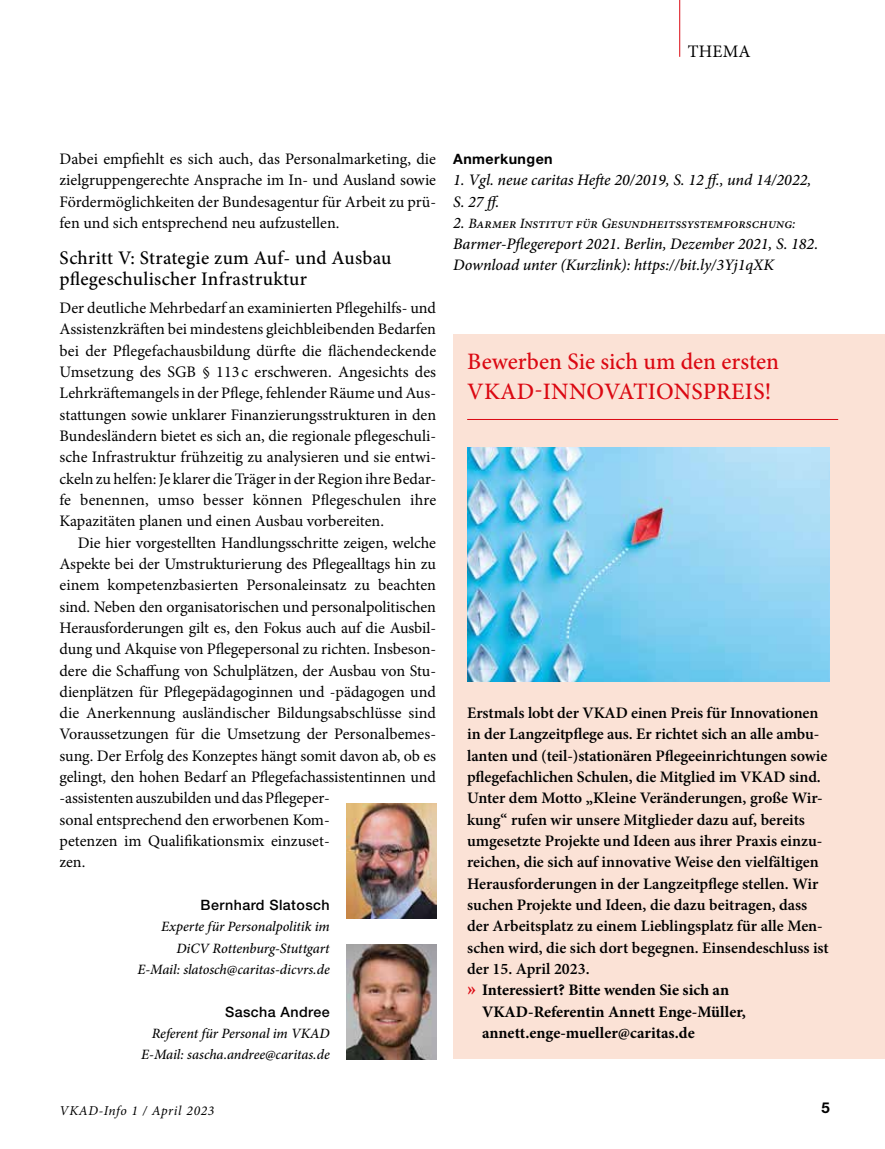
<style>
.page{position:relative;width:885px;height:1149px;background:#fff}
.page>*{position:absolute;margin:0;border:0;box-sizing:border-box;transform-origin:0 0}
.t1{font:500 23.55px/30px "Minion Pro";color:#db0812}
.t2{font:500 19.2px/20.9px "Minion Pro";letter-spacing:.015em;color:#000}
.t3{font:17.55px "Minion Pro";letter-spacing:.01em;color:#000}
.t4{font:16.05px/21.3px "Minion Pro";letter-spacing:-.005em;color:#000;text-align:justify}
.t5{font:600 16.05px "Minion Pro";letter-spacing:-.005em;color:#000}
.t6{font:italic 500 16.05px/21.3px "Minion Pro";color:#000}
.t7{font:700 16.05px "Minion Pro";letter-spacing:-.005em;color:#000}
.t8{font:700 15px "Helvetica Neue LT Std";color:#000}
.t9{font:italic 500 14.25px/21.3px "Minion Pro";color:#000;text-align:right}
.t10{font:500 14.25px "Helvetica Neue LT Std";letter-spacing:.03em;color:#000}
.t11{font:700 14.25px "Helvetica Neue LT Std";letter-spacing:.03em;color:#000}
.t12{font:italic 13.5px "Minion Pro";letter-spacing:.045em;color:#000}
.s1{font-size:16.05px}
.s2{font-size:20.25px;color:#db0812}
</style>
<div class="page">
<hr style="left:679px;top:0;width:1px;height:57px;background:#db0812">
<img style="left:347px;top:803px;width:89px;height:115px">
<img style="left:347px;top:944px;width:89px;height:114px">
<div style="left:453px;top:334px;width:431px;height:724px;background:#fbe2d6"></div>
<hr style="left:467px;top:419px;width:371px;height:1px;background:#db0812">
<img style="left:467px;top:447px;width:362px;height:234px">
<p class="t3" style="left:687px;top:39px;width:64px">THEMA</p>
<p class="t4" style="left:60px;top:148px;width:378px">Dabei empfiehlt es sich auch, das Personalmarketing, die zielgruppengerechte Ansprache im In- und Ausland sowie Fördermöglichkeiten der Bundesagentur für Arbeit zu prü&shy;fen und sich entsprechend neu aufzustellen.</p>
<p class="t2" style="left:60px;top:248px;width:333px">Schritt V: Strategie zum Auf- und Ausbau pflegeschulischer Infrastruktur</p>
<p class="t4" style="left:60px;top:297px;width:378px">Der deutliche Mehrbedarf an examinierten Pflegehilfs- und Assistenzkräften bei mindestens gleichbleibenden Bedarfen bei der Pflegefachausbildung dürfte die flächendeckende Umsetzung des SGB § 113 c erschweren. Angesichts des Lehrkräftemangels in der Pflege, fehlender Räume und Aus&shy;stattungen sowie unklarer Finanzierungsstrukturen in den Bundesländern bietet es sich an, die regionale pflegeschuli&shy;sche Infrastruktur frühzeitig zu analysieren und sie entwi&shy;ckeln zu helfen: Je klarer die Träger in der Region ihre Bedar&shy;fe benennen, umso besser können Pflegeschulen ihre Kapazitäten planen und einen Ausbau vorbereiten.</p>
<p class="t4" style="left:60px;top:531px;width:378px;text-align:left;text-indent:18px">Die hier vorgestellten Handlungsschritte zeigen, welche Aspekte bei der Umstrukturierung des Pflegealltags hin zu einem kompetenzbasierten Personaleinsatz zu beachten sind. Neben den organisatorischen und personalpolitischen Herausforderungen gilt es, den Fokus auch auf die Ausbil&shy;dung und Akquise von Pflegepersonal zu richten. Insbeson&shy;dere die Schaffung von Schulplätzen, der Ausbau von Stu&shy;dienplätzen für Pflegepädagoginnen und -pädagogen und die Anerkennung ausländischer Bildungsabschlüsse sind Voraussetzungen für die Umsetzung der Personalbemes&shy;sung. Der Erfolg des Konzeptes hängt somit davon ab, ob es gelingt, den hohen Bedarf an Pflegefachassistentinnen und -assistenten auszubilden und das Pflegeper-<br>sonal entsprechend den erworbenen Kom-<br>petenzen im Qualifikationsmix einzuset-<br>zen.</p>
<p class="t10" style="left:200px;top:896px;width:131px">Bernhard Slatosch</p>
<p class="t9" style="left:137px;top:915px;width:194px">Experte für Personalpolitik im<br>DiCV Rottenburg-Stuttgart<br>E-Mail: slatosch@caritas-dicvrs.de</p>
<p class="t10" style="left:225px;top:1002px;width:106px">Sascha Andree</p>
<p class="t9" style="left:141px;top:1022px;width:190px">Referent für Personal im VKAD<br>E-Mail: sascha.andree@caritas.de</p>
<p class="t11" style="left:453px;top:150px;width:101px">Anmerkungen</p>
<p class="t6" style="left:453px;top:169px;width:359px">1. Vgl. neue caritas Hefte 20/2019, S. 12 ff., und 14/2022,<br>S. 27 ff.</p>
<p class="t9" style="left:453px;top:212px;width:344px"><span class="s1">2.</span> Barmer Institut für Gesundheitssystemforschung:</p>
<p class="t6" style="left:453px;top:233px;width:366px">Barmer-Pflegereport 2021. Berlin, Dezember 2021, S. 182.<br>Download unter (Kurzlink): https://bit.ly/3Yj1qXK</p>
<h1 class="t1" style="left:467px;top:346px;width:313px">Bewerben Sie sich um den ersten<br>VKAD-INNOVATIONSPREIS!</h1>
<p class="t5" style="left:467px;top:701px;width:352px">Erstmals lobt der VKAD einen Preis für Innovationen</p>
<p class="t5" style="left:467px;top:723px;width:353px">in der Langzeitpflege aus. Er richtet sich an alle ambu-</p>
<p class="t5" style="left:467px;top:744px;width:361px">lanten und (teil-)stationären Pflegeeinrichtungen sowie</p>
<p class="t5" style="left:467px;top:765px;width:355px">pflegefachlichen Schulen, die Mitglied im VKAD sind.</p>
<p class="t5" style="left:467px;top:787px;width:357px">Unter dem Motto „Kleine Veränderungen, große Wir-</p>
<p class="t5" style="left:467px;top:808px;width:339px">kung“ rufen wir unsere Mitglieder dazu auf, bereits</p>
<p class="t5" style="left:467px;top:829px;width:357px">umgesetzte Projekte und Ideen aus ihrer Praxis einzu-</p>
<p class="t5" style="left:467px;top:850px;width:353px">reichen, die sich auf innovative Weise den vielfältigen</p>
<p class="t5" style="left:467px;top:872px;width:352px">Herausforderungen in der Langzeitpflege stellen. Wir</p>
<p class="t5" style="left:467px;top:893px;width:341px">suchen Projekte und Ideen, die dazu beitragen, dass</p>
<p class="t5" style="left:467px;top:914px;width:357px">der Arbeitsplatz zu einem Lieblingsplatz für alle Men-</p>
<p class="t5" style="left:467px;top:936px;width:363px">schen wird, die sich dort begegnen. Einsendeschluss ist</p>
<p class="t5" style="left:467px;top:957px;width:124px">der 15. April 2023.</p>
<p class="t7" style="left:467px;top:978px;width:263px"><span class="s2">»</span> Interessiert? Bitte wenden Sie sich an</p>
<p class="t7" style="left:482px;top:999px;width:265px">VKAD-Referentin Annett Enge-Müller,</p>
<p class="t7" style="left:482px;top:1021px;width:214px">annett.enge-mueller@caritas.de</p>
<p class="t12" style="left:60px;top:1101px;width:156px">VKAD-Info 1 / April 2023</p>
<p class="t8" style="left:821px;top:1098px;width:10px">5</p>
</div>
